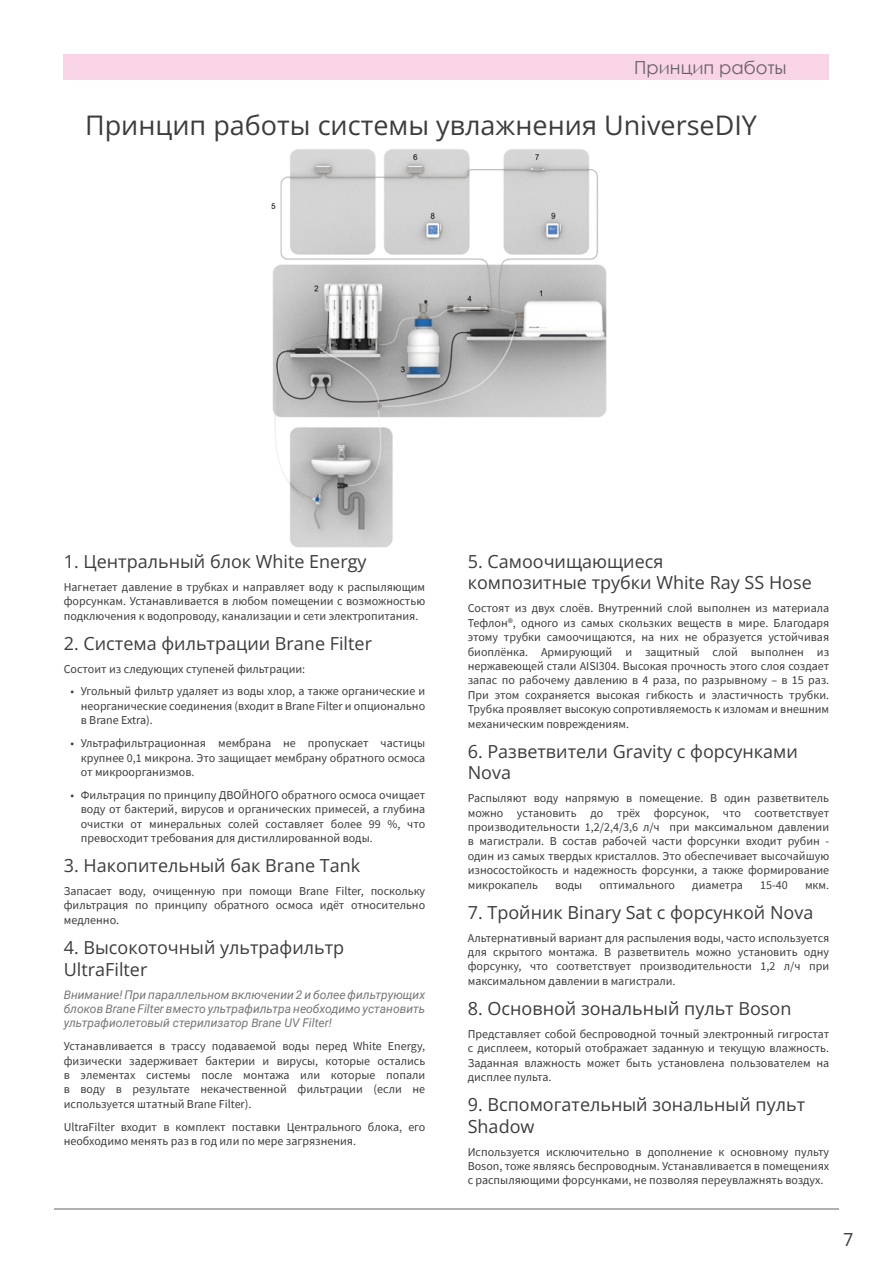
<style>
.page{position:relative;width:893px;height:1263px;background:#fff}
.page>*{position:absolute;margin:0;border:0;box-sizing:border-box;transform-origin:0 0}
.t1{font:27px "Open Sans";color:#3c3c3b}
.t2{font:18px/21.6px "Open Sans";color:#3c3c3b}
.t3{font:18px "Century Gothic";color:#646363}
.t4{font:12px/14.4px "Source Sans Pro";color:#3c3c3b;text-align:justify}
.t5{font:italic 12px/14.4px "Roboto";color:#767675;text-align:justify}
</style>
<div class="page">
<div style="left:64px;top:54px;width:765px;height:26px;background:#f9d3e6"></div>
<hr style="left:54px;top:1208px;width:785px;height:1px;background:#646363">
<img style="left:271px;top:149px;width:336px;height:399px">
<h2 class="t3" style="left:634px;top:54px;width:154px">Принцип работы</h2>
<h1 class="t1" style="left:85px;top:107px;width:673px">Принцип работы системы увлажнения UniverseDIY</h1>
<h2 class="t2" style="left:64px;top:550px;width:304px">1. Центральный блок White Energy</h2>
<p class="t4" style="left:64px;top:579px;width:363px">Нагнетает давление в трубках и направляет воду к распыляющим форсункам. Устанавливается в любом помещении с возможностью подключения к водопроводу, канализации и сети электропитания.</p>
<h2 class="t2" style="left:64px;top:632px;width:310px">2. Система фильтрации Brane Filter</h2>
<p class="t4" style="left:64px;top:661px;width:243px">Состоит из следующих ступеней фильтрации:</p>
<p class="t4" style="left:81px;top:684px;width:346px;text-indent:-10px">• Угольный фильтр удаляет из воды хлор, а также органические и неорганические соединения (входит в Brane Filter и опционально в Brane Extra).</p>
<p class="t4" style="left:81px;top:736px;width:346px;text-indent:-10px">• Ультрафильтрационная мембрана не пропускает частицы крупнее 0,1 микрона. Это защищает мембрану обратного осмоса от микроорганизмов.</p>
<p class="t4" style="left:81px;top:788px;width:346px;text-indent:-10px">• Фильтрация по принципу ДВОЙНОГО обратного осмоса очищает воду от бактерий, вирусов и органических примесей, а глубина очистки от минеральных солей составляет более 99 %, что превосходит требования для дистиллированной воды.</p>
<h2 class="t2" style="left:64px;top:854px;width:298px">3. Накопительный бак Brane Tank</h2>
<p class="t4" style="left:64px;top:884px;width:363px">Запасает воду, очищенную при помощи Brane Filter, поскольку фильтрация по принципу обратного осмоса идёт относительно медленно.</p>
<h2 class="t2" style="left:64px;top:936px;width:282px">4. Высокоточный ультрафильтр<br>UltraFilter</h2>
<p class="t5" style="left:64px;top:986px;width:363px">Внимание! При параллельном включении 2 и более фильтрующих блоков Brane Filter вместо ультрафильтра необходимо установить ультрафиолетовый стерилизатор Brane UV Filter!</p>
<p class="t4" style="left:64px;top:1039px;width:363px">Устанавливается в трассу подаваемой воды перед White Energy, физически задерживает бактерии и вирусы, которые остались в элементах системы после монтажа или которые попали в воду в результате некачественной фильтрации (если не используется штатный Brane Filter).</p>
<p class="t4" style="left:64px;top:1119px;width:363px">UltraFilter входит в комплект поставки Центрального блока, его необходимо менять раз в год или по мере загрязнения.</p>
<h2 class="t2" style="left:468px;top:550px;width:346px">5. Самоочищающиеся<br>композитные трубки White Ray SS Hose</h2>
<p class="t4" style="left:468px;top:601px;width:363px">Состоят из двух слоёв. Внутренний слой выполнен из материала Тефлон®, одного из самых скользких веществ в мире. Благодаря этому трубки самоочищаются, на них не образуется устойчивая биоплёнка. Армирующий и защитный слой выполнен из нержавеющей стали AISI304. Высокая прочность этого слоя создает запас по рабочему давлению в 4 раза, по разрывному – в 15 раз.<br>При этом сохраняется высокая гибкость и эластичность трубки.<br>Трубка проявляет высокую сопротивляемость к изломам и внешним механическим повреждениям.</p>
<h2 class="t2" style="left:468px;top:740px;width:332px">6. Разветвители Gravity c форсунками<br>Nova</h2>
<p class="t4" style="left:468px;top:791px;width:363px">Распыляют воду напрямую в помещение. В один разветвитель можно установить до трёх форсунок, что соответствует производительности 1,2/2,4/3,6 л/ч при максимальном давлении в магистрали. В состав рабочей части форсунки входит рубин - один из самых твердых кристаллов. Это обеспечивает высочайшую износостойкость и надежность форсунки, а также формирование микрокапель</p>
<p class="t4" style="left:555px;top:877px;width:29px">воды</p>
<p class="t4" style="left:600px;top:877px;width:77px">оптимального</p>
<p class="t4" style="left:692px;top:877px;width:52px">диаметра</p>
<p class="t4" style="left:760px;top:877px;width:29px">15-40</p>
<p class="t4" style="left:805px;top:877px;width:26px">мкм.</p>
<h2 class="t2" style="left:468px;top:901px;width:347px">7. Тройник Binary Sat c форсункой Nova</h2>
<p class="t4" style="left:468px;top:930px;width:363px">Альтернативный вариант для распыления воды, часто используется для скрытого монтажа. В разветвитель можно установить одну форсунку, что соответствует производительности 1,2 л/ч при максимальном давлении в магистрали.</p>
<h2 class="t2" style="left:468px;top:997px;width:325px">8. Основной зональный пульт Boson</h2>
<p class="t4" style="left:468px;top:1026px;width:363px">Представляет собой беспроводной точный электронный гигростат с дисплеем, который отображает заданную и текущую влажность.<br>Заданная влажность может быть установлена пользователем на дисплее пульта.</p>
<h2 class="t2" style="left:468px;top:1093px;width:339px">9. Вспомогательный зональный пульт<br>Shadow</h2>
<p class="t4" style="left:468px;top:1144px;width:363px">Используется исключительно в дополнение к основному пульту Boson, тоже являясь беспроводным. Устанавливается в помещениях с распыляющими форсунками, не позволяя переувлажнять воздух.</p>
<h2 class="t2" style="left:843px;top:1228px;width:12px">7</h2>
</div>
